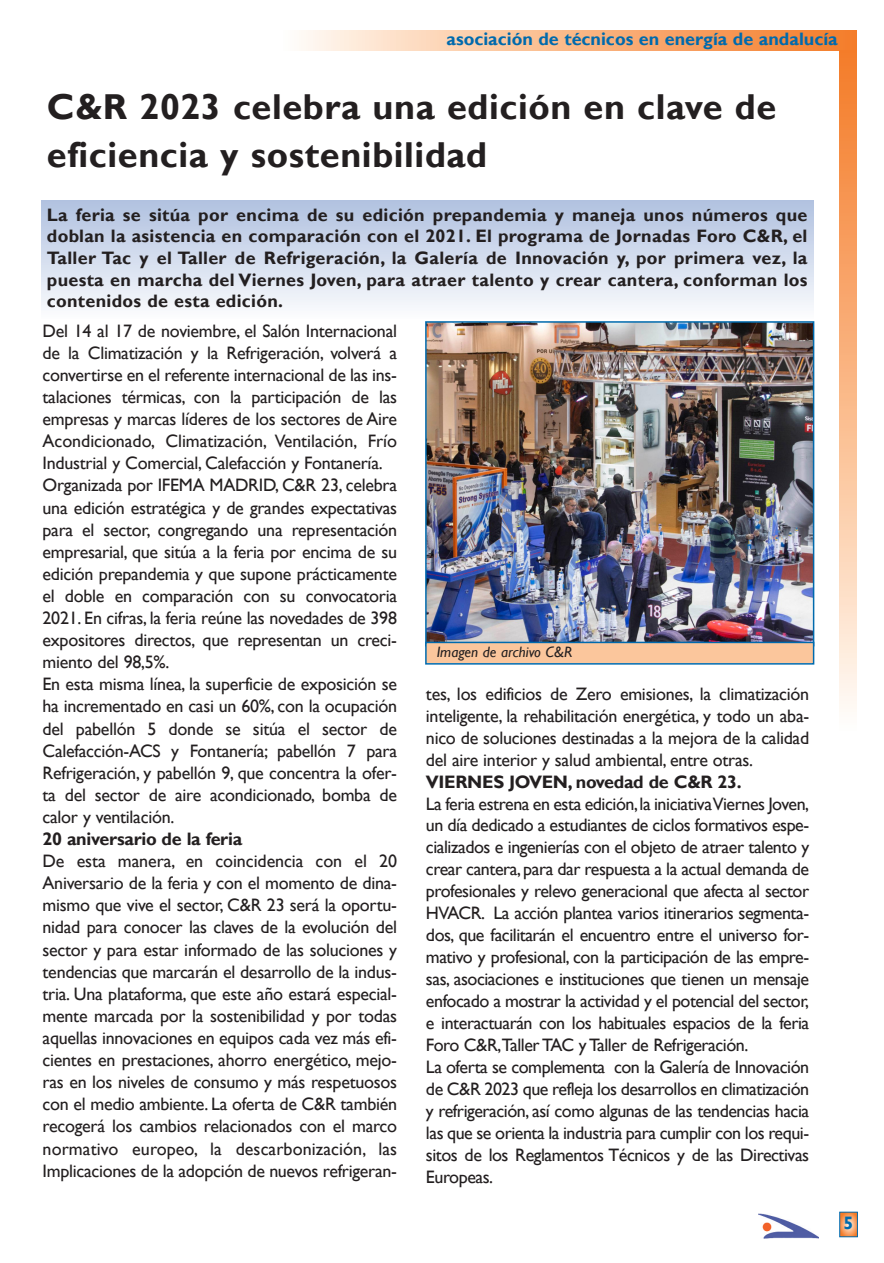
<style>
.page{position:relative;width:884px;height:1263px;background:#fff}
.page>*{position:absolute;margin:0;border:0;box-sizing:border-box;transform-origin:0 0}
.t1{font:700 36px/48px "Gill Sans";letter-spacing:.015em;color:#231f20}
.t2{font:18px/22px "Gill Sans";letter-spacing:-.015em;color:#231f20;text-align:justify}
.t3{font:700 18px/21.6px "Gill Sans";letter-spacing:.015em;color:#231f20;text-align:justify}
.t4{font:700 18px "Gill Sans";letter-spacing:-.015em;color:#231f20}
.t5{font:700 18px "Gill Sans";color:#006aad}
.t6{font:italic 15px "Gill Sans";color:#231f20}
</style>
<div class="page">
<svg style="left:841px;top:1213px;width:14px;height:22px"></svg>
<div style="left:839px;top:1211px;width:18px;height:26px;border:1px solid #006aad"></div>
<img style="left:758px;top:1213px;width:60px;height:25px">
<div style="left:282px;top:31px;width:574px;height:20px;background:linear-gradient(to right,#fffbf4,#f47a24)"></div>
<div style="left:839px;top:51px;width:17px;height:680px;background:linear-gradient(to bottom,#f47924,#fffaf3)"></div>
<div style="left:41px;top:201px;width:772px;height:118px;background:linear-gradient(to bottom,#b0c1e0,#fbfcfe)"></div>
<img style="left:428px;top:324px;width:383px;height:317px">
<div style="left:425px;top:321px;width:389px;height:325px;border:2px solid #006aad"></div>
<div style="left:426px;top:643px;width:387px;height:20px;background:#fbc69c"></div>
<div style="left:425px;top:642px;width:389px;height:22px;border:2px solid #006aad"></div>
<p class="t5" style="left:446px;top:28px;width:393px">asociación de técnicos en energía de andalucía</p>
<h1 class="t1" style="left:47px;top:82px;width:731px">C&amp;R 2023 celebra una edición en clave de eficiencia y sostenibilidad</h1>
<p class="t3" style="left:47px;top:204px;width:762px">La feria se sitúa por encima de su edición prepandemia y maneja unos números que doblan la asistencia en comparación con el 2021. El programa de Jornadas Foro C&amp;R, el Taller Tac y el Taller de Refrigeración, la Galería de Innovación y, por primera vez, la puesta en marcha del Viernes Joven, para atraer talento y crear cantera, conforman los contenidos de esta edición.</p>
<p class="t2" style="left:43px;top:319px;width:356px;text-align:left">Del 14 al 17 de noviembre, el Salón Internacional de la Climatización y la Refrigeración, volverá a convertirse en el referente internacional de las ins&shy;talaciones térmicas, con la participación de las empresas y marcas líderes de los sectores de Aire Acondicionado, Climatización, Ventilación, Frío Industrial y Comercial, Calefacción y Fontanería.<br>Organizada por IFEMA MADRID, C&amp;R 23, celebra una edición estratégica y de grandes expectativas para el sector, congregando una representación empresarial, que sitúa a la feria por encima de su edición prepandemia y que supone prácticamente el doble en comparación con su convocatoria 2021. En cifras, la feria reúne las novedades de 398 expositores directos, que representan un creci&shy;miento del 98,5%.<br>En esta misma línea, la superficie de exposición se ha incrementado en casi un 60%, con la ocupación del pabellón 5 donde se sitúa el sector de Calefacción-ACS y Fontanería; pabellón 7 para Refrigeración, y pabellón 9, que concentra la ofer&shy;ta del sector de aire acondicionado, bomba de calor y ventilación.</p>
<p class="t4" style="left:43px;top:828px;width:201px">20 aniversario de la feria</p>
<p class="t2" style="left:43px;top:850px;width:356px">De esta manera, en coincidencia con el 20<br>Aniversario de la feria y con el momento de dina&shy;mismo que vive el sector, C&amp;R 23 será la oportu&shy;nidad para conocer las claves de la evolución del sector y para estar informado de las soluciones y tendencias que marcarán el desarrollo de la indus&shy;tria. Una plataforma, que este año estará especial&shy;mente marcada por la sostenibilidad y por todas aquellas innovaciones en equipos cada vez más efi&shy;cientes en prestaciones, ahorro energético, mejo&shy;ras en los niveles de consumo y más respetuosos con el medio ambiente. La oferta de C&amp;R también recogerá los cambios relacionados con el marco normativo europeo, la descarbonización, las Implicaciones de la adopción de nuevos refrigeran-</p>
<p class="t6" style="left:436px;top:642px;width:137px">Imagen de archivo C&amp;R</p>
<p class="t2" style="left:426px;top:682px;width:385px">tes, los edificios de Zero emisiones, la climatización inteligente, la rehabilitación energética, y todo un aba&shy;nico de soluciones destinadas a la mejora de la calidad del aire interior y salud ambiental, entre otras.</p>
<p class="t4" style="left:426px;top:771px;width:317px">VIERNES JOVEN, novedad de C&amp;R 23.</p>
<p class="t2" style="left:426px;top:792px;width:385px;text-align:left">La feria estrena en esta edición,la iniciativaViernes Joven, un día dedicado a estudiantes de ciclos formativos espe&shy;cializados e ingenierías con el objeto de atraer talento y crear cantera,para dar respuesta a la actual demanda de profesionales y relevo generacional que afecta al sector HVACR. La acción plantea varios itinerarios segmenta&shy;dos, que facilitarán el encuentro entre el universo for&shy;mativo y profesional, con la participación de las empre&shy;sas, asociaciones e instituciones que tienen un mensaje enfocado a mostrar la actividad y el potencial del sector, e interactuarán con los habituales espacios de la feria Foro C&amp;R,Taller TAC y Taller de Refrigeración.<br>La oferta se complementa con la Galería de Innovación de C&amp;R 2023 que refleja los desarrollos en climatización y refrigeración, así como algunas de las tendencias hacia las que se orienta la industria para cumplir con los requi&shy;sitos de los Reglamentos Técnicos y de las Directivas Europeas.</p>
<p class="t5" style="left:843px;top:1212px;width:11px">5</p>
</div>
